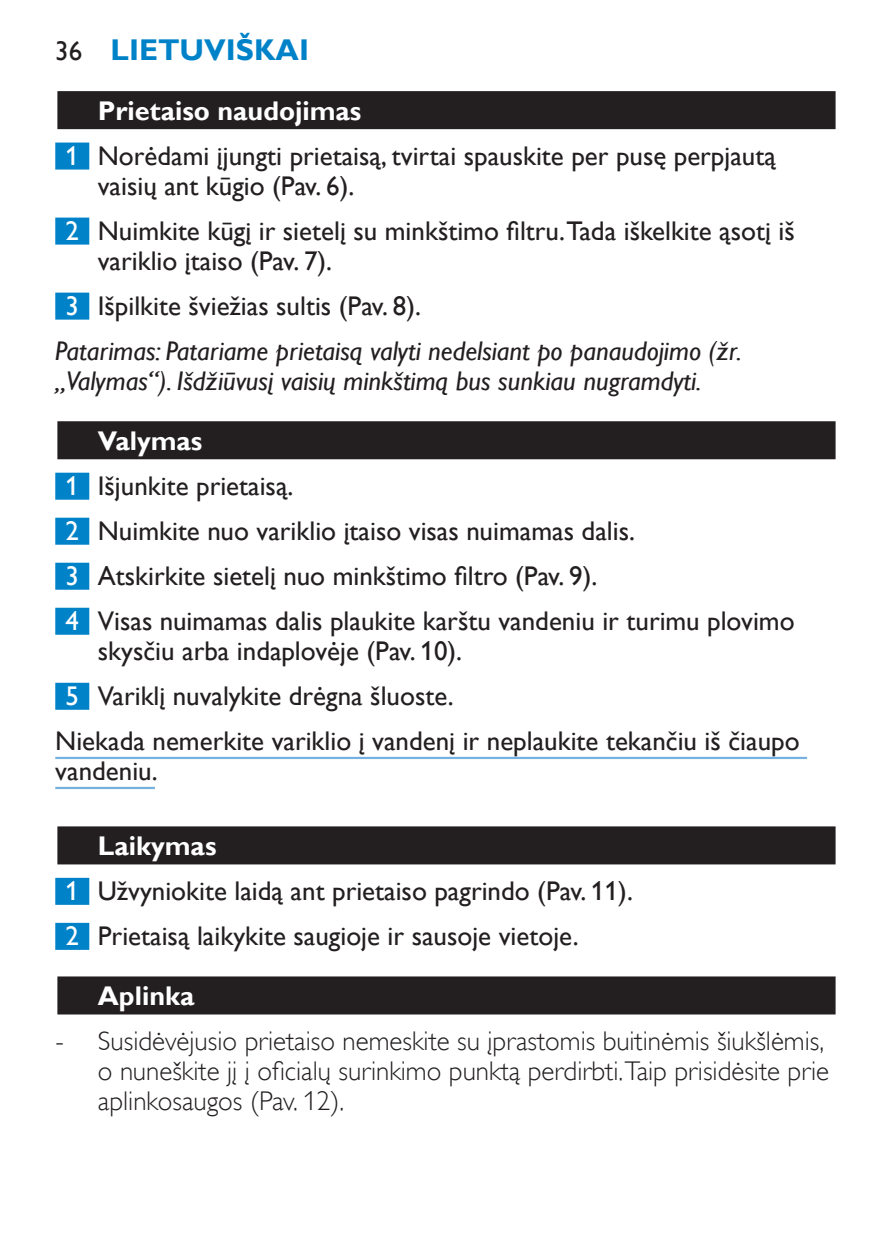
<style>
.page{position:relative;width:893px;height:1259px;background:#fff}
.page>*{position:absolute;margin:0;border:0;box-sizing:border-box;transform-origin:0 0}
.t1{font:700 30px "Gill Sans Alt One WGL";color:#0082c8}
.t2{font:27px/45px "Gill Sans Alt One WGL";color:#231f20}
.t3{font:27px/30px "Gill Sans Alt One WGL Light";color:#231f20}
.t4{font:italic 27px "Gill Sans Alt One WGL";color:#231f20}
.t5{font:700 27px "Gill Sans Alt One WGL";color:#fff}
.s1{font-weight:400;font-size:27px;color:#231f20}
.s2{font-weight:700;color:#fff}
.s3{color:#fff}
</style>
<div class="page">
<div style="left:55px;top:89px;width:783px;height:43px;background:linear-gradient(to right,#dcdbdc,#dcdbdc)"></div>
<div style="left:57px;top:91px;width:779px;height:38px;background:#231f20"></div>
<div style="left:55px;top:143px;width:34px;height:27px;background:#0082c8"></div>
<div style="left:55px;top:218px;width:34px;height:27px;background:#0082c8"></div>
<div style="left:55px;top:293px;width:34px;height:27px;background:#0082c8"></div>
<div style="left:55px;top:419px;width:783px;height:43px;background:linear-gradient(to right,#c0bebf,#c0bebf)"></div>
<div style="left:57px;top:421px;width:779px;height:38px;background:#231f20"></div>
<div style="left:55px;top:473px;width:34px;height:27px;background:#0082c8"></div>
<div style="left:55px;top:518px;width:34px;height:27px;background:#0082c8"></div>
<div style="left:55px;top:563px;width:34px;height:27px;background:#0082c8"></div>
<div style="left:55px;top:608px;width:34px;height:27px;background:#0082c8"></div>
<div style="left:55px;top:683px;width:34px;height:27px;background:#0082c8"></div>
<hr style="left:55px;top:757px;width:752px;height:2px;background:#76b1df">
<hr style="left:55px;top:787px;width:100px;height:2px;background:#76b1df">
<div style="left:55px;top:824px;width:783px;height:43px;background:linear-gradient(to right,#9c9a9b,#9c9a9b)"></div>
<div style="left:57px;top:826px;width:779px;height:38px;background:#231f20"></div>
<div style="left:55px;top:878px;width:34px;height:27px;background:#0082c8"></div>
<div style="left:55px;top:923px;width:34px;height:27px;background:#0082c8"></div>
<div style="left:55px;top:974px;width:783px;height:43px;background:linear-gradient(to right,#8f8d8e,#8f8d8e)"></div>
<div style="left:57px;top:976px;width:779px;height:38px;background:#231f20"></div>
<p class="t1" style="left:55px;top:29px;width:255px"><span class="s1">36</span> Lietuviškai</p>
<p class="t2" style="left:66px;top:88px;width:712px;text-indent:32px"><span class="s2">Prietaiso naudojimas<br></span><span class="s3">1</span> Norėdami įjungti prietaisą, tvirtai spauskite per pusę perpjautą</p>
<p class="t2" style="left:66px;top:163px;width:731px;text-indent:32px">vaisių ant kūgio (Pav. 6).<br><span class="s3">2</span> Nuimkite kūgį ir sietelį su minkštimo filtru.Tada iškelkite ąsotį iš</p>
<p class="t2" style="left:98px;top:238px;width:236px">variklio įtaiso (Pav. 7).</p>
<p class="t2" style="left:66px;top:283px;width:357px"><span class="s3">3</span> Išpilkite šviežias sultis (Pav. 8).</p>
<p class="t4" style="left:55px;top:332px;width:688px">Patarimas: Patariame prietaisą valyti nedelsiant po panaudojimo (žr.</p>
<p class="t4" style="left:55px;top:362px;width:648px">„Valymas“). Išdžiūvusį vaisių minkštimą bus sunkiau nugramdyti.</p>
<p class="t2" style="left:66px;top:418px;width:731px;text-indent:32px"><span class="s2">Valymas<br></span><span class="s3">1</span> Išjunkite prietaisą.<br><span class="s3">2</span> Nuimkite nuo variklio įtaiso visas nuimamas dalis.<br><span class="s3">3</span> Atskirkite sietelį nuo minkštimo filtro (Pav. 9).<br><span class="s3">4</span> Visas nuimamas dalis plaukite karštu vandeniu ir turimu plovimo</p>
<p class="t2" style="left:98px;top:628px;width:366px">skysčiu arba indaplovėje (Pav. 10).</p>
<p class="t2" style="left:66px;top:673px;width:390px"><span class="s3">5</span> Variklį nuvalykite drėgna šluoste.</p>
<p class="t2" style="left:55px;top:718px;width:746px">Niekada nemerkite variklio į vandenį ir neplaukite tekančiu iš čiaupo</p>
<p class="t2" style="left:55px;top:748px;width:104px">vandeniu.</p>
<p class="t2" style="left:66px;top:823px;width:569px;text-indent:32px"><span class="s2">Laikymas<br></span><span class="s3">1</span> Užvyniokite laidą ant prietaiso pagrindo (Pav. 11).<br><span class="s3">2</span> Prietaisą laikykite saugioje ir sausoje vietoje.</p>
<p class="t5" style="left:98px;top:978px;width:98px">Aplinka</p>
<p class="t3" style="left:98px;top:1026px;width:733px;text-indent:-43px">- Susidėvėjusio prietaiso nemeskite su įprastomis buitinėmis šiukšlėmis, o nuneškite jį į oficialų surinkimo punktą perdirbti.Taip prisidėsite prie aplinkosaugos (Pav. 12).</p>
</div>
